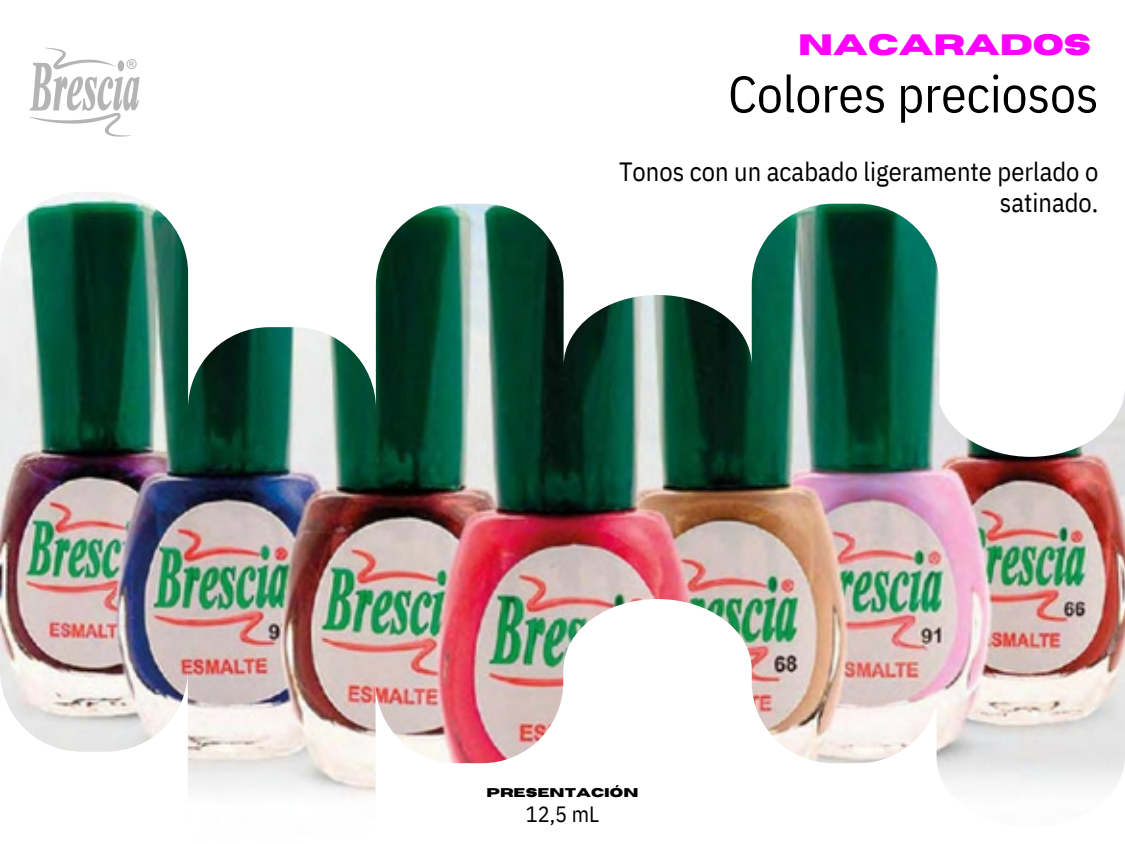
<style>
.page{position:relative;width:1125px;height:844px;background:#fff}
.page>*{position:absolute;margin:0;border:0;box-sizing:border-box;transform-origin:0 0}
.t1{font:51.3px "IBM Plex Sans Cond";color:#000}
.t2{font:700 29.4px "Horizon";color:#fe01fd}
.t3{font:26.4px/30.9px "IBM Plex Sans Cond";color:#000;text-align:right}
.t4{font:22.2px "IBM Plex Sans Cond";color:#000}
.t5{font:700 12.6px "Horizon";color:#000}
</style>
<div class="page">
<img style="left:29px;top:47px;width:111px;height:90px">
<img style="left:0;top:192px;width:1125px;height:605px">
<p class="t2" style="left:798px;top:31px;width:295px">NACARADOS</p>
<h1 class="t1" style="left:728px;top:60px;width:372px">Colores preciosos</h1>
<p class="t3" style="left:619px;top:155px;width:481px">Tonos con un acabado ligeramente perlado o satinado.</p>
<p class="t5" style="left:487px;top:786px;width:153px">PRESENTACIÓN</p>
<p class="t4" style="left:526px;top:799px;width:75px">12,5 mL</p>
</div>
